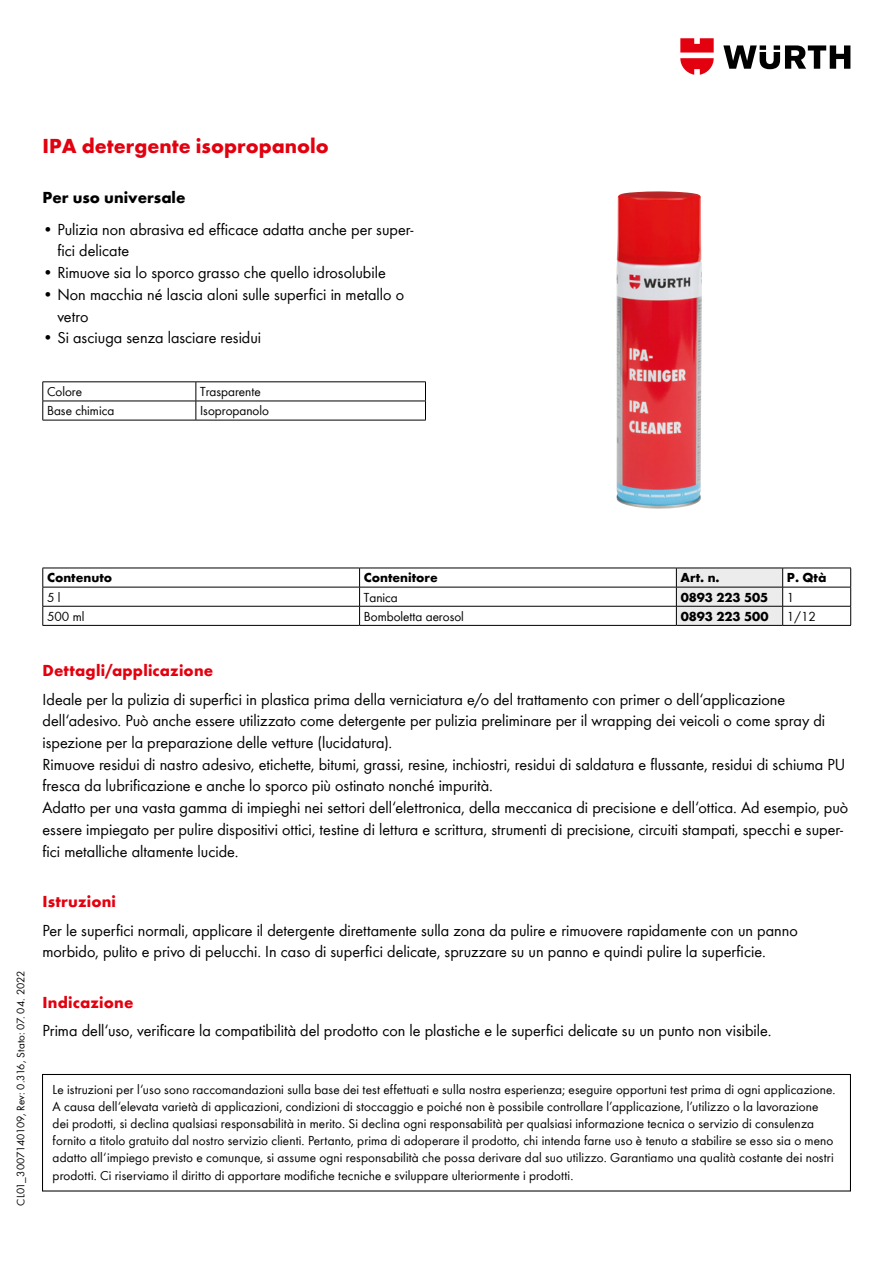
<style>
.page{position:relative;width:893px;height:1263px;background:#fff}
.page>*{position:absolute;margin:0;border:0;box-sizing:border-box;transform-origin:0 0}
.t1{font:700 21px "Wuerth Global";color:#e3000f}
.t2{font:16.5px/21.8px "Wuerth Global";color:#000}
.t3{font:700 16.5px "Wuerth Global";letter-spacing:.01em;color:#e3000f}
.t4{font:700 16.5px "Wuerth Global";color:#000}
.t5{font:13.5px/17px "Wuerth Global";letter-spacing:.01em;color:#000}
.t6{font:700 13.5px "Wuerth Global";color:#000}
.t7{font:11.25px "Wuerth Global";letter-spacing:.005em;color:#000}
</style>
<div class="page">
<svg style="left:723px;top:45px;width:127px;height:24px"></svg>
<svg style="left:680px;top:38px;width:34px;height:37px"></svg>
<hr style="left:43px;top:568px;width:317px;height:1px;background:#000">
<hr style="left:360px;top:568px;width:316px;height:1px;background:#000">
<hr style="left:783px;top:568px;width:68px;height:1px;background:#000">
<hr style="left:43px;top:587px;width:317px;height:1px;background:#000">
<hr style="left:360px;top:587px;width:316px;height:1px;background:#000">
<hr style="left:783px;top:587px;width:68px;height:1px;background:#000">
<hr style="left:43px;top:606px;width:317px;height:1px;background:#000">
<svg style="left:43px;top:568px;width:1px;height:57px"></svg>
<hr style="left:43px;top:625px;width:317px;height:1px;background:#000">
<hr style="left:360px;top:606px;width:316px;height:1px;background:#000">
<svg style="left:359px;top:568px;width:1px;height:57px"></svg>
<hr style="left:360px;top:625px;width:316px;height:1px;background:#000">
<hr style="left:676px;top:625px;width:107px;height:1px;background:#000">
<hr style="left:783px;top:606px;width:68px;height:1px;background:#000">
<svg style="left:676px;top:568px;width:107px;height:57px;background:#ddddde"></svg>
<svg style="left:850px;top:568px;width:1px;height:57px"></svg>
<hr style="left:783px;top:625px;width:68px;height:1px;background:#000">
<hr style="left:43px;top:382px;width:153px;height:1px;background:#000">
<hr style="left:196px;top:382px;width:230px;height:1px;background:#000">
<hr style="left:43px;top:401px;width:153px;height:1px;background:#000">
<svg style="left:43px;top:382px;width:1px;height:38px"></svg>
<hr style="left:43px;top:420px;width:153px;height:1px;background:#000">
<hr style="left:196px;top:401px;width:230px;height:1px;background:#000">
<svg style="left:196px;top:382px;width:1px;height:38px"></svg>
<svg style="left:425px;top:382px;width:1px;height:38px"></svg>
<hr style="left:196px;top:420px;width:230px;height:1px;background:#000">
<div style="left:42px;top:1074px;width:809px;height:117px;border:1px solid #000"></div>
<img style="left:616px;top:191px;width:86px;height:318px">
<p class="t1" style="left:43px;top:134px;width:288px">IPA detergente isopropanolo</p>
<p class="t4" style="left:43px;top:188px;width:144px">Per uso universale</p>
<p class="t2" style="left:57px;top:218px;width:358px;text-indent:-15px">• Pulizia non abrasiva ed efficace adatta anche per super&shy;fici delicate</p>
<p class="t2" style="left:43px;top:262px;width:345px">• Rimuove sia lo sporco grasso che quello idrosolubile</p>
<p class="t2" style="left:57px;top:283px;width:348px;text-indent:-15px">• Non macchia né lascia aloni sulle superfici in metallo o vetro</p>
<p class="t2" style="left:43px;top:327px;width:220px">• Si asciuga senza lasciare residui</p>
<p class="t5" style="left:47px;top:383px;width:37px">Colore</p>
<p class="t5" style="left:200px;top:383px;width:62px">Trasparente</p>
<p class="t5" style="left:47px;top:402px;width:69px">Base chimica</p>
<p class="t5" style="left:200px;top:402px;width:70px">Isopropanolo</p>
<p class="t6" style="left:47px;top:570px;width:67px">Contenuto</p>
<p class="t6" style="left:364px;top:570px;width:76px">Contenitore</p>
<p class="t6" style="left:681px;top:570px;width:41px">Art. n.</p>
<p class="t6" style="left:787px;top:570px;width:41px">P. Qtà</p>
<p class="t5" style="left:47px;top:588px;width:15px">5 l</p>
<p class="t5" style="left:364px;top:588px;width:36px">Tanica</p>
<p class="t6" style="left:681px;top:589px;width:89px">0893 223 505</p>
<p class="t5" style="left:787px;top:588px;width:9px">1</p>
<p class="t5" style="left:47px;top:608px;width:39px">500 ml</p>
<p class="t5" style="left:364px;top:608px;width:102px">Bomboletta aerosol</p>
<p class="t6" style="left:681px;top:608px;width:89px">0893 223 500</p>
<p class="t5" style="left:787px;top:608px;width:30px">1/12</p>
<p class="t7" style="left:14px;top:1205px;width:237px;rotate:-90deg">CL01_3007140109, Rev: 0.316, Stato: 07. 04. 2022</p>
<p class="t3" style="left:43px;top:661px;width:172px">Dettagli/applicazione</p>
<p class="t2" style="left:43px;top:688px;width:807px">Ideale per la pulizia di superfici in plastica prima della verniciatura e/o del trattamento con primer o dell‘applicazione dell‘adesivo. Può anche essere utilizzato come detergente per pulizia preliminare per il wrapping dei veicoli o come spray di ispezione per la preparazione delle vetture (lucidatura).<br>Rimuove residui di nastro adesivo, etichette, bitumi, grassi, resine, inchiostri, residui di saldatura e flussante, residui di schiuma PU fresca da lubrificazione e anche lo sporco più ostinato nonché impurità.<br>Adatto per una vasta gamma di impieghi nei settori dell‘elettronica, della meccanica di precisione e dell‘ottica. Ad esempio, può essere impiegato per pulire dispositivi ottici, testine di lettura e scrittura, strumenti di precisione, circuiti stampati, specchi e super&shy;fici metalliche altamente lucide.</p>
<p class="t3" style="left:43px;top:892px;width:75px">Istruzioni</p>
<p class="t2" style="left:43px;top:919px;width:757px">Per le superfici normali, applicare il detergente direttamente sulla zona da pulire e rimuovere rapidamente con un panno morbido, pulito e privo di pelucchi. In caso di superfici delicate, spruzzare su un panno e quindi pulire la superficie.</p>
<p class="t3" style="left:43px;top:992px;width:92px">Indicazione</p>
<p class="t2" style="left:43px;top:1020px;width:730px">Prima dell‘uso, verificare la compatibilità del prodotto con le plastiche e le superfici delicate su un punto non visibile.</p>
<p class="t5" style="left:53px;top:1081px;width:784px">Le istruzioni per l‘uso sono raccomandazioni sulla base dei test effettuati e sulla nostra esperienza; eseguire opportuni test prima di ogni applicazione.<br>A causa dell‘elevata varietà di applicazioni, condizioni di stoccaggio e poiché non è possibile controllare l’applicazione, l’utilizzo o la lavorazione dei prodotti, si declina qualsiasi responsabilità in merito. Si declina ogni responsabilità per qualsiasi informazione tecnica o servizio di consulenza fornito a titolo gratuito dal nostro servizio clienti. Pertanto, prima di adoperare il prodotto, chi intenda farne uso è tenuto a stabilire se esso sia o meno adatto all‘impiego previsto e comunque, si assume ogni responsabilità che possa derivare dal suo utilizzo. Garantiamo una qualità costante dei nostri prodotti. Ci riserviamo il diritto di apportare modifiche tecniche e sviluppare ulteriormente i prodotti.</p>
</div>
